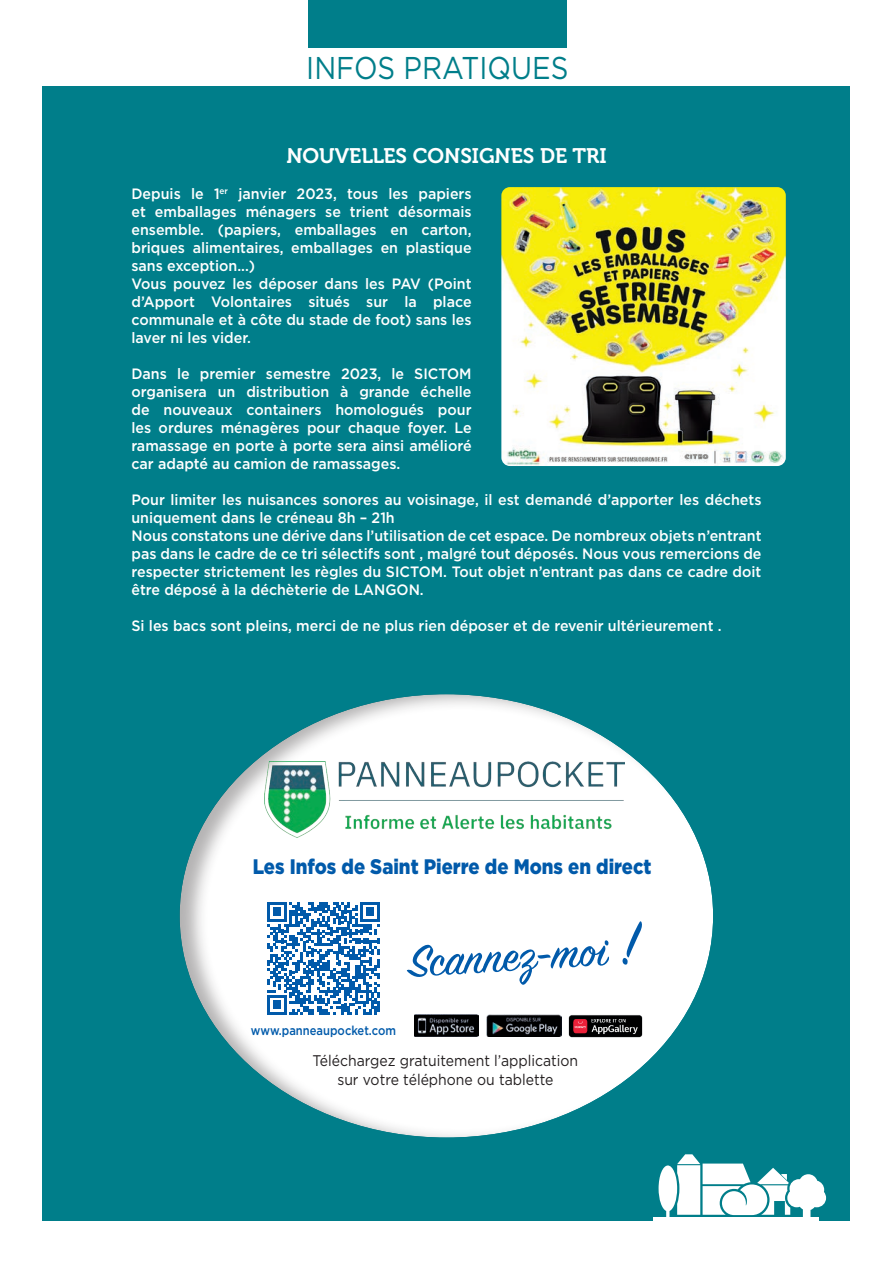
<style>
.page{position:relative;width:893px;height:1263px;background:#fff}
.page>*{position:absolute;margin:0;border:0;box-sizing:border-box;transform-origin:0 0}
.t1{font:49.5px "Sign Painter House Script";color:#015aaa}
.t2{font:31.5px "Gotham";color:#007e8a;scale:.88 1}
.t3{font:900 21px "Gotham";color:#015aaa;scale:.88 1}
.t4{font:21px "Museo 700";color:#fff}
.t5{font:15.45px/18.5px "Gotham";color:#231f20;text-align:center;scale:.91 1}
.t6{font:500 15px/18px "Gotham";color:#fff;scale:.95 1}
.t7{font:500 12.9px "Gotham";color:#015aaa;scale:.87 1}
.s1{font-size:65.7px}
</style>
<div class="page">
<div style="left:43px;top:86px;width:807px;height:1134px;background:#007e8a"></div>
<img style="left:501px;top:187px;width:285px;height:279px">
<div style="left:308px;top:0;width:259px;height:47px;background:#007e8a"></div>
<div style="left:177px;top:691px;width:537px;height:447px;background:#231f20;opacity:.34"></div>
<img style="left:414px;top:1015px;width:65px;height:22px">
<img style="left:486px;top:1015px;width:75px;height:22px">
<img style="left:561px;top:1007px;width:89px;height:37px">
<img style="left:265px;top:761px;width:360px;height:81px">
<svg style="left:267px;top:902px;width:113px;height:112px;background:#71a3cf"></svg>
<hr style="left:653px;top:1217px;width:165px;height:4px;background:#fff">
<svg style="left:659px;top:1154px;width:167px;height:65px"></svg>
<h2 class="t2" style="left:306px;top:48px;width:299px">INFOS PRATIQUES</h2>
<h3 class="t4" style="left:286px;top:144px;width:322px">NOUVELLES CONSIGNES DE TRI</h3>
<p class="t6" style="left:131px;top:185px;width:360px">Depuis le 1<sup>er</sup> janvier 2023, tous les papiers et emballages ménagers se trient désormais ensemble. (papiers, emballages en carton, briques alimentaires, emballages en plastique sans exception...)<br>Vous pouvez les déposer dans les PAV (Point d’Apport Volontaires situés sur la place communale et à côte du stade de foot) sans les laver ni les vider.</p>
<p class="t6" style="left:131px;top:365px;width:360px;text-align:justify">Dans le premier semestre 2023, le SICTOM organisera un distribution à grande échelle de nouveaux containers homologués pour les ordures ménagères pour chaque foyer. Le ramassage en porte à porte sera ainsi amélioré car adapté au camion de ramassages.</p>
<p class="t6" style="left:131px;top:491px;width:665px">Pour limiter les nuisances sonores au voisinage, il est demandé d’apporter les déchets uniquement dans le créneau 8h – 21h<br>Nous constatons une dérive dans l’utilisation de cet espace. De nombreux objets n’entrant pas dans le cadre de ce tri sélectifs sont , malgré tout déposés. Nous vous remercions de respecter strictement les règles du SICTOM. Tout objet n’entrant pas dans ce cadre doit être déposé à la déchèterie de LANGON.</p>
<p class="t6" style="left:131px;top:617px;width:623px">Si les bacs sont pleins, merci de ne plus rien déposer et de revenir ultérieurement .</p>
<h3 class="t3" style="left:253px;top:852px;width:455px">Les Infos de Saint Pierre de Mons en direct</h3>
<h1 class="t1" style="left:406px;top:932px;width:232px;rotate:-4deg">Scannez-moi <span class="s1">!</span></h1>
<p class="t7" style="left:251px;top:1022px;width:168px">www.panneaupocket.com</p>
<p class="t5" style="left:313px;top:1051px;width:293px">Téléchargez gratuitement l’application sur votre téléphone ou tablette</p>
</div>
